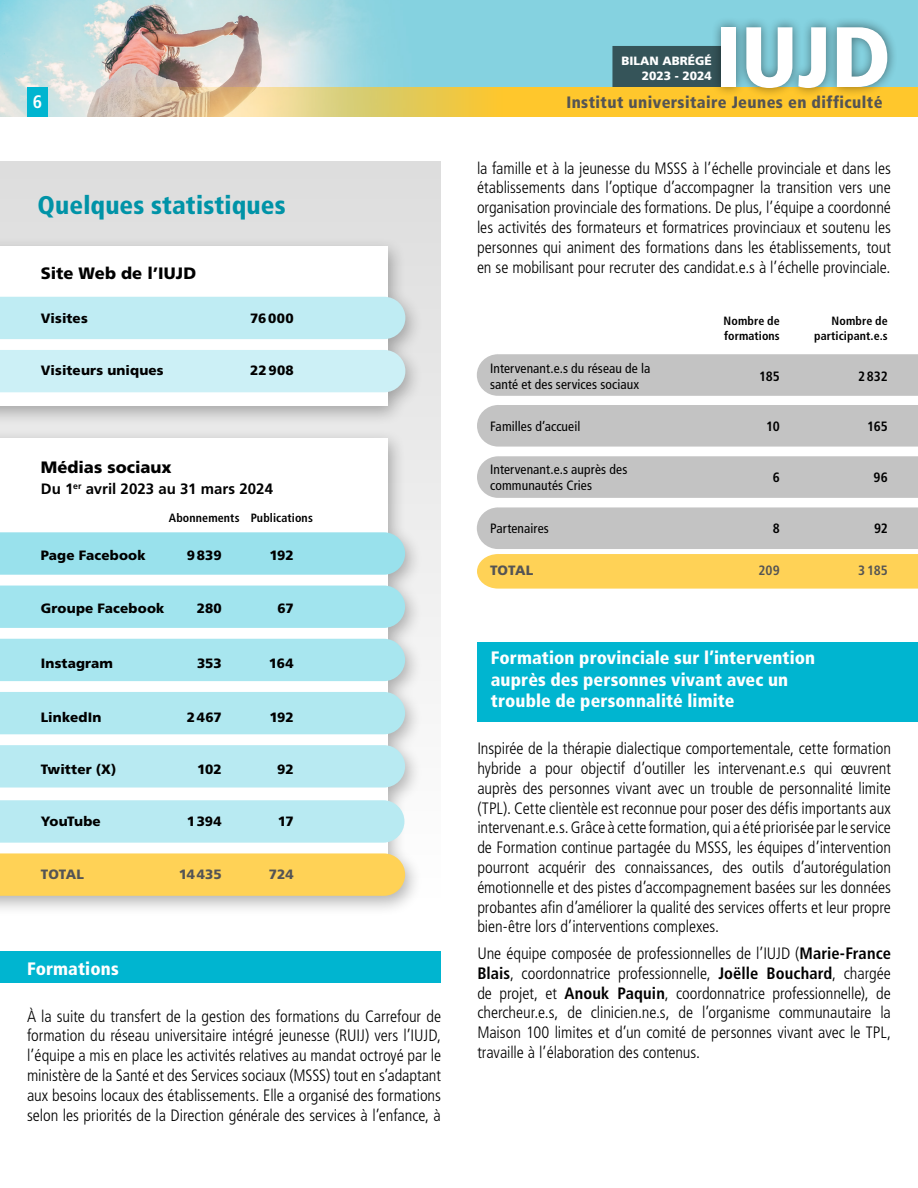
<style>
.page{position:relative;width:918px;height:1188px;background:#fff}
.page>*{position:absolute;margin:0;border:0;box-sizing:border-box;transform-origin:0 0}
.t1{font:900 condensed 85.5px "Frutiger LT Pro";color:#fff;scale:1.05 1}
.t2{font:900 condensed 25.5px "Frutiger LT Pro";letter-spacing:.005em;color:#0093a7}
.t3{font:700 condensed 18.15px "Frutiger LT Pro";color:#fff}
.t4{font:900 condensed 18px/21.6px "Frutiger LT Pro";letter-spacing:.005em;color:#fff}
.t5{font:300 condensed 16.5px/19.8px "Frutiger LT Pro";letter-spacing:-.005em;color:#000;text-align:justify}
.t6{font:900 condensed 16.5px "Frutiger LT Pro";letter-spacing:.025em;color:#545454}
.t7{font:900 16.5px "Frutiger LT Pro";color:#000}
.t8{font:700 15px "Frutiger LT Pro";letter-spacing:.005em;color:#000}
.t9{font:900 13.5px "Frutiger LT Pro";letter-spacing:.01em;color:#000}
.t10{font:condensed 13.5px/16.2px "Frutiger LT Pro";letter-spacing:.01em;color:#000}
.t11{font:700 condensed 13.5px "Frutiger LT Pro";letter-spacing:-.005em;color:#000}
.t12{font:900 13.5px "Frutiger LT Pro";letter-spacing:.005em;color:#545454}
.t13{font:700 condensed 13.5px "Frutiger LT Pro";letter-spacing:.01em;color:#545454}
.t14{font:900 13.5px "Frutiger LT Pro";letter-spacing:-.015em;color:#000}
.t15{font:700 condensed 12px/14.4px "Frutiger LT Pro";letter-spacing:.01em;color:#000}
.t16{font:900 12px/15px "Frutiger LT Pro";color:#fff;text-align:right}
.s1{font-weight:700}
</style>
<div class="page">
<img style="left:0;top:0;width:918px;height:117px">
<svg style="left:133px;top:87px;width:785px;height:30px;background:#f1c853"></svg>
<div style="left:27px;top:87px;width:21px;height:30px;background:#00b5d0"></div>
<div style="left:612px;top:46px;width:99px;height:41px;background:#355459"></div>
<div style="left:711px;top:16px;width:187px;height:82px;background:#000;opacity:.5"></div>
<svg style="left:477px;top:507px;width:441px;height:82px;background:#e1ce9b"></svg>
<div style="left:477px;top:456px;width:441px;height:42px;background:#c3c3c3"></div>
<div style="left:477px;top:405px;width:441px;height:42px;background:#c3c3c3"></div>
<div style="left:477px;top:354px;width:441px;height:42px;background:#c3c3c3"></div>
<div style="left:0;top:161px;width:441px;height:740px;background:linear-gradient(to bottom,#ddd,#fefefe)"></div>
<div style="left:0;top:237px;width:423px;height:189px;background:#000;opacity:.3"></div>
<div style="left:0;top:246px;width:388px;height:159px;background:#fff"></div>
<div style="left:0;top:350px;width:405px;height:42px;background:#ccf0f6"></div>
<div style="left:0;top:297px;width:405px;height:42px;background:#bfecf3"></div>
<div style="left:0;top:429px;width:423px;height:488px;background:#000;opacity:.3"></div>
<div style="left:0;top:438px;width:388px;height:417px;background:#fff"></div>
<div style="left:0;top:692px;width:405px;height:42px;background:#b0e8f0"></div>
<div style="left:0;top:639px;width:405px;height:42px;background:#a8e6ef"></div>
<div style="left:0;top:586px;width:405px;height:42px;background:#a1e4ee"></div>
<div style="left:0;top:532px;width:405px;height:43px;background:#99e1ec"></div>
<div style="left:0;top:853px;width:405px;height:43px;background:#ffd256"></div>
<div style="left:0;top:745px;width:405px;height:43px;background:#b8eaf2"></div>
<div style="left:0;top:952px;width:441px;height:31px;background:#00b5d0"></div>
<div style="left:0;top:800px;width:404px;height:43px;background:#b8eaf2"></div>
<div style="left:477px;top:642px;width:441px;height:79px;background:#00b5d0"></div>
<p class="t16" style="left:621px;top:53px;width:92px">BILAN ABRÉGÉ<br>2023 - 2024</p>
<h1 class="t1" style="left:715px;top:6px;width:169px">IUJD</h1>
<p class="t3" style="left:33px;top:91px;width:11px">6</p>
<p class="t6" style="left:566px;top:92px;width:318px">Institut universitaire Jeunes en difficulté</p>
<h2 class="t2" style="left:38px;top:190px;width:250px">Quelques statistiques</h2>
<p class="t7" style="left:41px;top:263px;width:157px">Site Web de l’IUJD</p>
<p class="t9" style="left:41px;top:310px;width:48px">Visites</p>
<p class="t9" style="left:250px;top:310px;width:45px">76000</p>
<p class="t9" style="left:41px;top:363px;width:124px">Visiteurs uniques</p>
<p class="t9" style="left:250px;top:363px;width:45px">22908</p>
<p class="t7" style="left:41px;top:457px;width:132px">Médias sociaux</p>
<p class="t8" style="left:41px;top:480px;width:234px">Du 1<sup>er</sup> avril 2023 au 31 mars 2024</p>
<p class="t15" style="left:169px;top:511px;width:146px">Abonnements Publications</p>
<p class="t9" style="left:41px;top:547px;width:106px">Page Facebook</p>
<p class="t9" style="left:187px;top:547px;width:36px">9839</p>
<p class="t9" style="left:269px;top:547px;width:26px">192</p>
<p class="t9" style="left:41px;top:600px;width:125px">Groupe Facebook</p>
<p class="t9" style="left:197px;top:600px;width:27px">280</p>
<p class="t9" style="left:277px;top:600px;width:18px">67</p>
<p class="t9" style="left:41px;top:655px;width:74px">Instagram</p>
<p class="t9" style="left:197px;top:655px;width:26px">353</p>
<p class="t9" style="left:269px;top:655px;width:26px">164</p>
<p class="t9" style="left:41px;top:709px;width:62px">LinkedIn</p>
<p class="t9" style="left:187px;top:709px;width:36px">2467</p>
<p class="t9" style="left:269px;top:709px;width:26px">192</p>
<p class="t9" style="left:41px;top:761px;width:77px">Twitter (X)</p>
<p class="t9" style="left:197px;top:761px;width:26px">102</p>
<p class="t9" style="left:277px;top:761px;width:18px">92</p>
<p class="t14" style="left:41px;top:813px;width:61px">YouTube</p>
<p class="t9" style="left:187px;top:813px;width:37px">1394</p>
<p class="t9" style="left:278px;top:813px;width:17px">17</p>
<p class="t12" style="left:41px;top:867px;width:45px">TOTAL</p>
<p class="t12" style="left:179px;top:867px;width:44px">14435</p>
<p class="t12" style="left:269px;top:867px;width:26px">724</p>
<p class="t4" style="left:27px;top:958px;width:93px">Formations</p>
<p class="t5" style="left:27px;top:1006px;width:416px">À la suite du transfert de la gestion des formations du Carrefour de formation du réseau universitaire intégré jeunesse (RUIJ) vers l’IUJD, l’équipe a mis en place les activités relatives au mandat octroyé par le ministère de la Santé et des Services sociaux (MSSS) tout en s’adaptant aux besoins locaux des établissements. Elle a organisé des formations selon les priorités de la Direction générale des services à l’enfance, à</p>
<p class="t5" style="left:477px;top:158px;width:416px">la famille et à la jeunesse du MSSS à l’échelle provinciale et dans les établissements dans l’optique d’accompagner la transition vers une organisation provinciale des formations. De plus, l’équipe a coordonné les activités des formateurs et formatrices provinciaux et soutenu les personnes qui animent des formations dans les établissements, tout en se mobilisant pour recruter des candidat.e.s à l’échelle provinciale.</p>
<p class="t15" style="left:724px;top:314px;width:58px">Nombre de formations</p>
<p class="t15" style="left:814px;top:314px;width:75px;text-align:right">Nombre de participant.e.s</p>
<p class="t10" style="left:490px;top:360px;width:162px">Intervenant.e.s du réseau de la santé et des services sociaux</p>
<p class="t11" style="left:759px;top:368px;width:22px">185</p>
<p class="t11" style="left:858px;top:368px;width:31px">2832</p>
<p class="t10" style="left:490px;top:419px;width:92px">Familles d’accueil</p>
<p class="t11" style="left:766px;top:419px;width:15px">10</p>
<p class="t11" style="left:867px;top:419px;width:22px">165</p>
<p class="t10" style="left:490px;top:461px;width:139px">Intervenant.e.s auprès des communautés Cries</p>
<p class="t11" style="left:773px;top:469px;width:9px">6</p>
<p class="t11" style="left:874px;top:469px;width:16px">96</p>
<p class="t10" style="left:490px;top:520px;width:60px">Partenaires</p>
<p class="t11" style="left:773px;top:520px;width:9px">8</p>
<p class="t11" style="left:874px;top:520px;width:15px">92</p>
<p class="t12" style="left:490px;top:562px;width:45px">TOTAL</p>
<p class="t13" style="left:759px;top:562px;width:23px">209</p>
<p class="t13" style="left:858px;top:562px;width:31px">3185</p>
<p class="t4" style="left:491px;top:647px;width:326px">Formation provinciale sur l’intervention auprès des personnes vivant avec un trouble de personnalité limite</p>
<p class="t5" style="left:477px;top:739px;width:415px">Inspirée de la thérapie dialectique comportementale, cette formation hybride a pour objectif d’outiller les intervenant.e.s qui œuvrent auprès des personnes vivant avec un trouble de personnalité limite (TPL). Cette clientèle est reconnue pour poser des défis importants aux intervenant.e.s. Grâce à cette formation, qui a été priorisée par le service de Formation continue partagée du MSSS, les équipes d’intervention pourront acquérir des connaissances, des outils d’autorégulation émotionnelle et des pistes d’accompagnement basées sur les données probantes afin d’améliorer la qualité des services offerts et leur propre bien-être lors d’interventions complexes.</p>
<p class="t5" style="left:477px;top:944px;width:415px">Une équipe composée de professionnelles de l’IUJD (<span class="s1">Marie-France Blais</span>, coordonnatrice professionnelle, <span class="s1">Joëlle Bouchard</span>, chargée de projet, et <span class="s1">Anouk Paquin</span>, coordonnatrice professionnelle), de chercheur.e.s, de clinicien.ne.s, de l’organisme communautaire la Maison 100 limites et d’un comité de personnes vivant avec le TPL, travaille à l’élaboration des contenus.</p>
</div>
